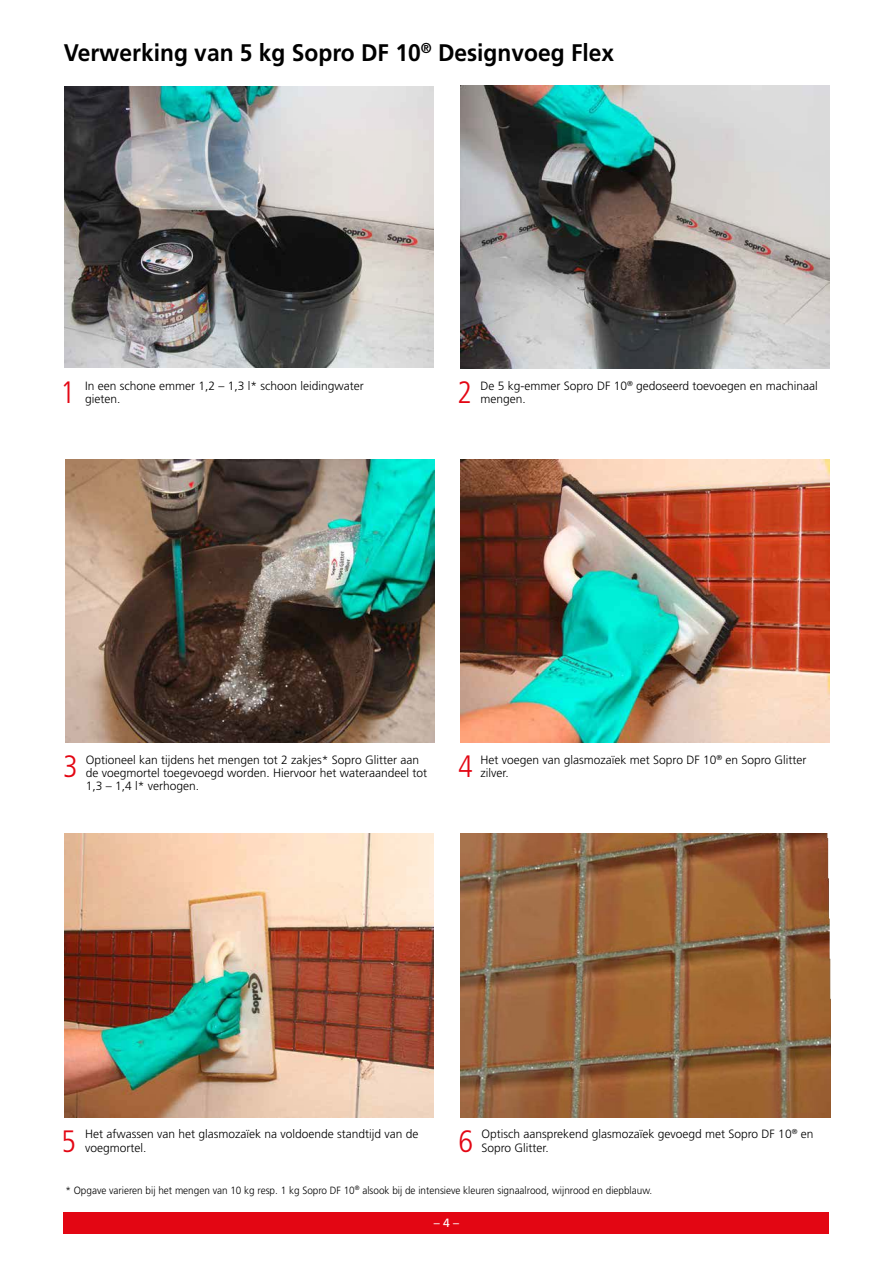
<style>
.page{position:relative;width:893px;height:1263px;background:#fff}
.page>*{position:absolute;margin:0;border:0;box-sizing:border-box;transform-origin:0 0}
.t1{font:300 condensed 30.9px "Frutiger LT";color:#e30613}
.t2{font:700 24px "Frutiger";color:#000;scale:.95 1}
.t3{font:300 12px/13.2px "Frutiger LT";color:#000}
.t4{font:12px "Frutiger LT";color:#fff}
.t5{font:300 10.5px "Frutiger LT";color:#000;scale:.95 1}
</style>
<div class="page">
<div style="left:64px;top:1212px;width:765px;height:21px;background:#e30613"></div>
<img style="left:65px;top:86px;width:369px;height:282px">
<img style="left:460px;top:85px;width:369px;height:284px">
<img style="left:65px;top:459px;width:370px;height:284px">
<img style="left:460px;top:459px;width:369px;height:284px">
<img style="left:65px;top:833px;width:369px;height:284px">
<img style="left:461px;top:833px;width:369px;height:284px">
<h2 class="t2" style="left:64px;top:38px;width:581px">Verwerking van 5 kg Sopro DF 10<sup>®</sup> Designvoeg Flex</h2>
<h1 class="t1" style="left:60px;top:375px;width:16px">1</h1>
<p class="t3" style="left:85px;top:379px;width:280px">In een schone emmer 1,2 – 1,3 l* schoon leidingwater gieten.</p>
<h1 class="t1" style="left:457px;top:375px;width:16px">2</h1>
<p class="t3" style="left:480px;top:379px;width:339px">De 5 kg-emmer Sopro DF 10<sup>®</sup> gedoseerd toevoegen en machinaal mengen.</p>
<h1 class="t1" style="left:63px;top:749px;width:16px">3</h1>
<p class="t3" style="left:86px;top:753px;width:343px">Optioneel kan tijdens het mengen tot 2 zakjes* Sopro Glitter aan de voegmortel toegevoegd worden. Hiervoor het wateraandeel tot<br>1,3 – 1,4 l* verhogen.</p>
<h1 class="t1" style="left:458px;top:749px;width:16px">4</h1>
<p class="t3" style="left:480px;top:753px;width:328px">Het voegen van glasmozaïek met Sopro DF 10<sup>®</sup> en Sopro Glitter zilver.</p>
<h1 class="t1" style="left:61px;top:1123px;width:16px">5</h1>
<p class="t3" style="left:85px;top:1128px;width:335px">Het afwassen van het glasmozaïek na voldoende standtijd van de voegmortel.</p>
<h1 class="t1" style="left:459px;top:1123px;width:16px">6</h1>
<p class="t3" style="left:481px;top:1128px;width:334px">Optisch aansprekend glasmozaïek gevoegd met Sopro DF 10<sup>®</sup> en<br>Sopro Glitter.</p>
<p class="t5" style="left:65px;top:1184px;width:619px">* Opgave varieren bij het mengen van 10 kg resp. 1 kg Sopro DF 10<sup>®</sup> alsook bij de intensieve kleuren signaalrood, wijnrood en diepblauw.</p>
<p class="t4" style="left:434px;top:1215px;width:27px">– 4 –</p>
</div>
